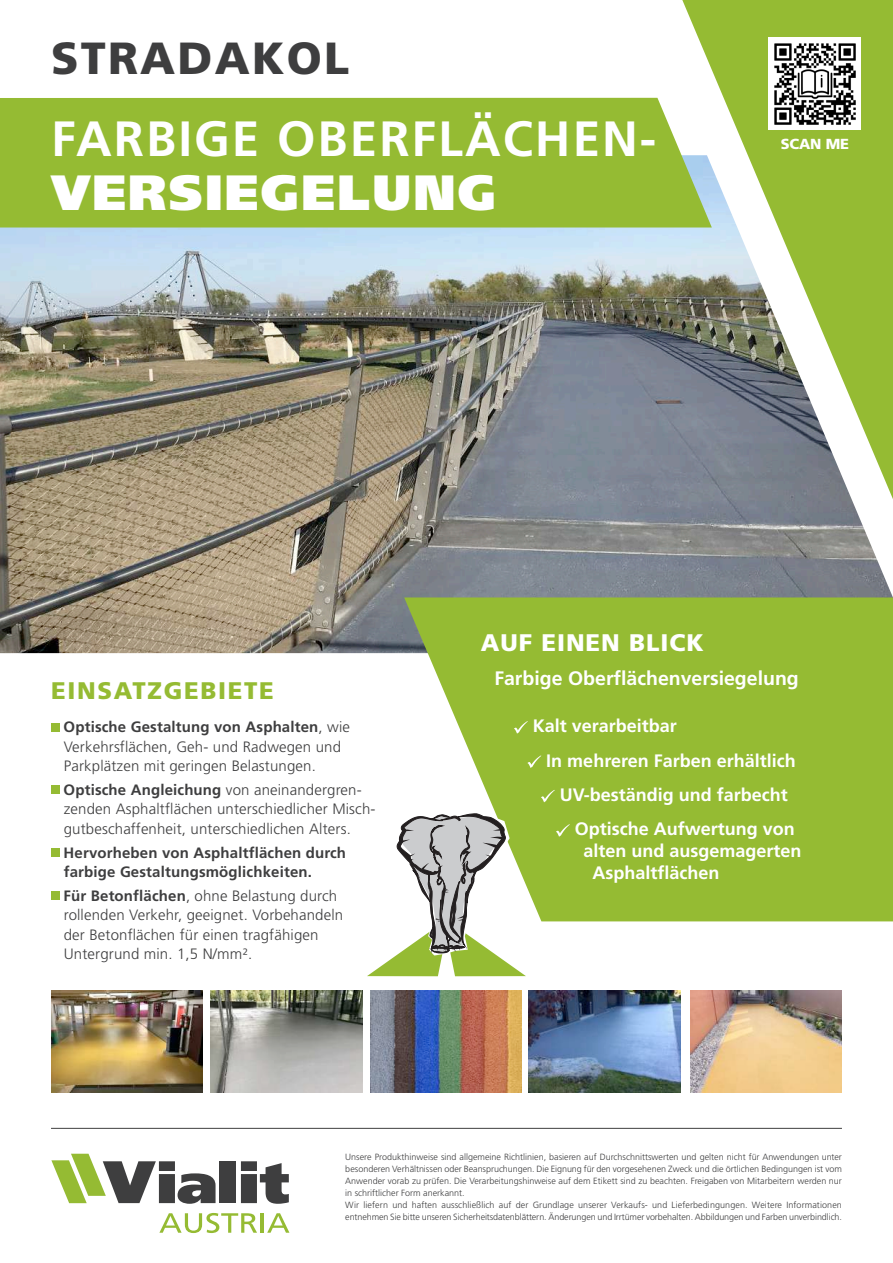
<style>
.page{position:relative;width:893px;height:1263px;background:#fff}
.page>*{position:absolute;margin:0;border:0;box-sizing:border-box;transform-origin:0 0}
.t1{font:700 49.5px "Frutiger";letter-spacing:.04em;color:#fff}
.t2{font:900 49.5px "Frutiger";letter-spacing:.04em;color:#fff}
.t3{font:900 45px "Frutiger";letter-spacing:.05em;color:#3e3e3f}
.t4{font:900 24px "Frutiger";letter-spacing:.07em;color:#95bb33}
.t5{font:900 24px "Frutiger";letter-spacing:.04em;color:#fff}
.t6{font:700 19.5px "Frutiger";color:#fff}
.t7{font:700 18px/21.6px "Frutiger";color:#fff}
.t8{font:300 15px/19.5px "Frutiger";letter-spacing:.01em;color:#3e3e3f}
.t9{font:700 15px/19.5px "Frutiger";letter-spacing:.01em;color:#3e3e3f}
.t10{font:900 14.55px "Frutiger";letter-spacing:-.01em;color:#fff}
.t11{font:300 9px/12px "Frutiger";color:#3e3e3f}
.s1{font-weight:700}
</style>
<div class="page">
<hr style="left:51px;top:1128px;width:791px;height:1px;background:#3e3e3f">
<svg style="left:682px;top:0;width:211px;height:155px;fill:#95bb33"></svg>
<div style="left:769px;top:38px;width:92px;height:92px;background:#fff"></div>
<svg style="left:159px;top:1213px;width:98px;height:20px"></svg>
<hr style="left:261px;top:1213px;width:3px;height:20px;background:#95bb33">
<svg style="left:267px;top:1213px;width:22px;height:20px"></svg>
<div style="left:220px;top:1161px;width:16px;height:42px;background:#3e3e3f"></div>
<svg style="left:241px;top:1161px;width:48px;height:43px"></svg>
<svg style="left:51px;top:1154px;width:165px;height:50px"></svg>
<img style="left:0;top:155px;width:893px;height:498px">
<div style="left:51px;top:723px;width:8px;height:8px;background:#95bb33"></div>
<div style="left:51px;top:786px;width:8px;height:8px;background:#95bb33"></div>
<div style="left:51px;top:848px;width:8px;height:9px;background:#95bb33"></div>
<div style="left:51px;top:892px;width:8px;height:8px;background:#95bb33"></div>
<img style="left:529px;top:991px;width:151px;height:101px">
<img style="left:51px;top:991px;width:151px;height:101px">
<img style="left:370px;top:991px;width:152px;height:101px">
<img style="left:690px;top:991px;width:152px;height:101px">
<img style="left:211px;top:991px;width:151px;height:101px">
<svg style="left:404px;top:597px;width:489px;height:324px;background:#9bbe40"></svg>
<div style="left:0;top:98px;width:712px;height:129px;background:#95bb33"></div>
<svg style="left:514px;top:721px;width:14px;height:13px"></svg>
<svg style="left:527px;top:755px;width:14px;height:13px"></svg>
<svg style="left:541px;top:790px;width:14px;height:12px"></svg>
<svg style="left:556px;top:824px;width:14px;height:13px"></svg>
<img style="left:774px;top:43px;width:82px;height:82px">
<svg style="left:367px;top:811px;width:162px;height:165px"></svg>
<h2 class="t3" style="left:51px;top:31px;width:300px">STRADAKOL</h2>
<h1 class="t1" style="left:51px;top:110px;width:607px">Farbige Oberflächen-</h1>
<h1 class="t2" style="left:51px;top:163px;width:447px">VERSIEGELUNG</h1>
<h3 class="t10" style="left:781px;top:135px;width:70px">SCAN ME</h3>
<h3 class="t4" style="left:51px;top:676px;width:45px">EINSA</h3>
<h3 class="t4" style="left:132px;top:676px;width:140px">TZGEBIETE</h3>
<h3 class="t8" style="left:64px;top:717px;width:288px"><span class="s1">Optische Gestaltung von Asphalten</span>, wie<br>Verkehrsflächen, Geh- und Radwegen und<br>Parkplätzen mit geringen Belastungen.</h3>
<h3 class="t8" style="left:64px;top:780px;width:313px"><span class="s1">Optische Angleichung</span> von aneinandergren&shy;zenden Asphaltflächen unterschiedlicher Misch&shy;gutbeschaffenheit, unterschiedlichen Alters.</h3>
<h3 class="t9" style="left:64px;top:843px;width:284px">Hervorheben von Asphaltflächen durch farbige Gestaltungsmöglichkeiten.</h3>
<h3 class="t8" style="left:64px;top:886px;width:281px"><span class="s1">Für Betonflächen</span>, ohne Belastung durch rollenden Verkehr, geeignet. Vorbehandeln der Betonflächen für einen tragfähigen Untergrund min. 1,5 N/mm².</h3>
<h3 class="t5" style="left:481px;top:628px;width:104px">AUF EINEN</h3>
<h3 class="t5" style="left:629px;top:628px;width:76px">BLICK</h3>
<h3 class="t6" style="left:494px;top:667px;width:306px">Farbige Oberflächenversiegelung</h3>
<h3 class="t7" style="left:533px;top:715px;width:146px">Kalt verarbeitbar</h3>
<h3 class="t7" style="left:546px;top:750px;width:251px">In mehreren Farben erhältlich</h3>
<h3 class="t7" style="left:560px;top:784px;width:230px">UV-beständig und farbecht</h3>
<h3 class="t7" style="left:575px;top:818px;width:222px">Optische Aufwertung von</h3>
<h3 class="t7" style="left:592px;top:840px;width:211px;text-indent:-9px">alten und ausgemagerten<br>Asphaltflächen</h3>
<p class="t11" style="left:345px;top:1151px;width:498px">Unsere Produkthinweise sind allgemeine Richtlinien, basieren auf Durchschnittswerten und gelten nicht für Anwendungen unter besonderen Verhältnissen oder Beanspruchungen. Die Eignung für den vorgesehenen Zweck und die örtlichen Bedingungen ist vom Anwender vorab zu prüfen. Die Verarbeitungshinweise auf dem Etikett sind zu beachten. Freigaben von Mitarbeitern werden nur in schriftlicher Form anerkannt.<br>Wir liefern und haften ausschließlich auf der Grundlage unserer Verkaufs- und Lieferbedingungen. Weitere Informationen entnehmen Sie bitte unseren Sicherheitsdatenblättern. Änderungen und Irrtümer vorbehalten. Abbildungen und Farben unverbindlich.</p>
</div>
